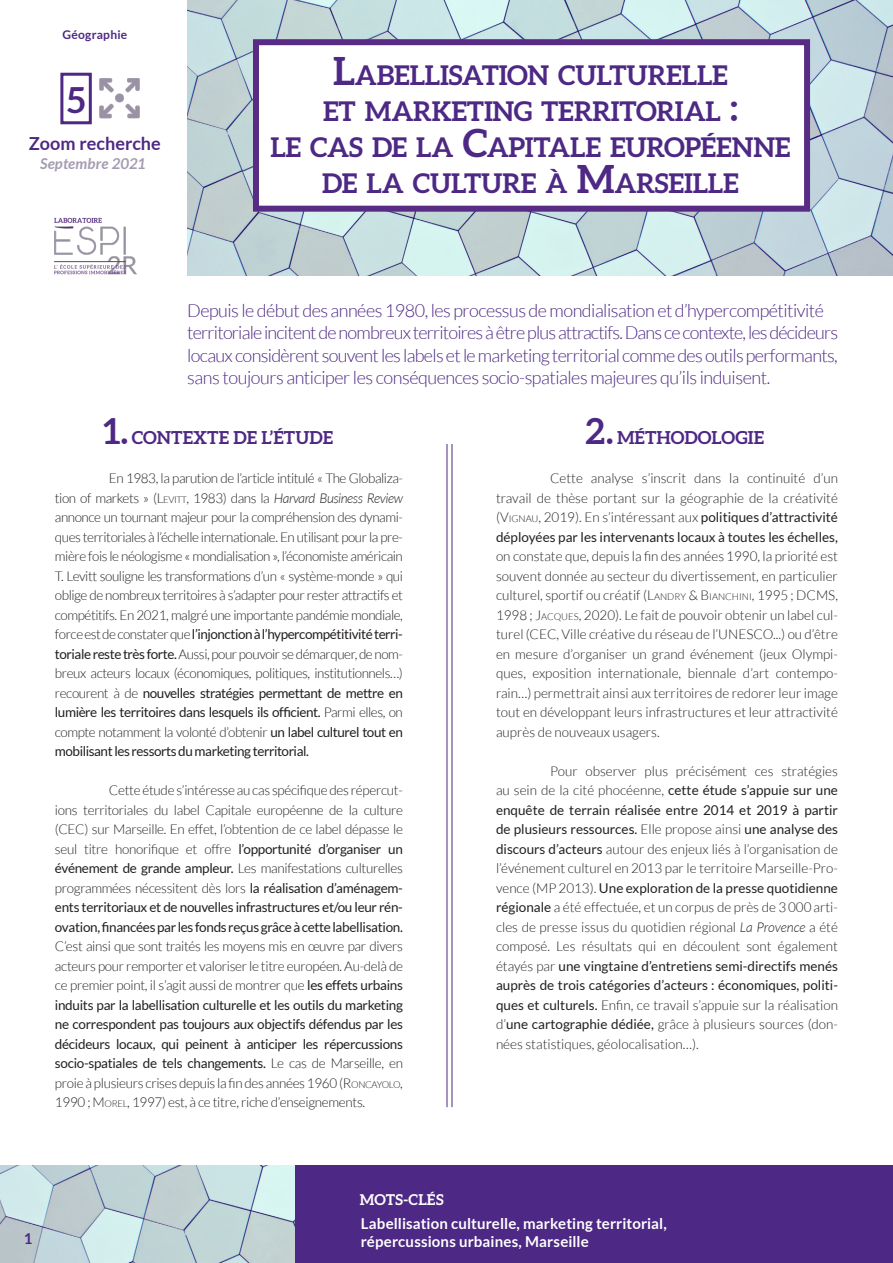
<style>
.page{position:relative;width:893px;height:1263px;background:#fff}
.page>*{position:absolute;margin:0;border:0;box-sizing:border-box;transform-origin:0 0}
.t1{font:700 36px "Aleo";color:#4d2884}
.Elenco_puntato{font:700 27.3px/36px "Aleo";letter-spacing:-.01em;color:#4d2884;text-align:center}
.CHAPO{font:300 18px/22.5px "Lato";letter-spacing:-.035em;color:#4d2884}
.t2{font:700 18px "Aleo";letter-spacing:.005em;color:#4d2884}
.t3{font:700 18px "Lato";letter-spacing:.005em;color:#4d2884}
.t4{font:700 15px/18px "Lato";letter-spacing:.01em;color:#fff}
.t5{font:italic 700 15px "Lato";letter-spacing:.005em;color:#a59bb2}
.t6{font:700 15px "Aleo";letter-spacing:.01em;color:#fff}
.t7{font:700 15px "Aleo";color:#4d2884}
.t8{font:300 13.5px/19.5px "Lato";letter-spacing:-.02em;color:#231f20;text-align:justify}
.t9{font:700 12px "Lato";letter-spacing:.02em;color:#4d2884}
.s1{font-size:39px}
.s2{font-size:36px}
.s3{font-style:inherit}
.s4{font-size:9.45px}
.s5{font-style:italic}
.s6{font-weight:400}
</style>
<div class="page">
<img style="left:187px;top:0;width:706px;height:276px">
<div style="left:253px;top:39px;width:557px;height:173px;background:#fff;border:6px solid #582c84"></div>
<img style="left:0;top:1166px;width:295px;height:97px">
<div style="left:295px;top:1166px;width:598px;height:97px;background:#4d2884"></div>
<hr style="left:451px;top:444px;width:1px;height:663px;background:#4d2884">
<hr style="left:446px;top:444px;width:1px;height:663px;background:#4d2884">
<div style="left:60px;top:73px;width:32px;height:51px;border:3px solid #4d2884"></div>
<img style="left:55px;top:217px;width:82px;height:58px">
<img style="left:99px;top:78px;width:41px;height:41px">
<p class="t9" style="left:62px;top:28px;width:66px">Géographie</p>
<h1 class="t1" style="left:67px;top:77px;width:20px">5</h1>
<h3 class="t3" style="left:29px;top:133px;width:134px">Zoom recherche</h3>
<p class="t5" style="left:40px;top:155px;width:107px">Septembre 2021</p>
<p class="Elenco_puntato" style="left:270px;top:59px;width:522px"><span class="s1">L</span>ABELLISATION CULTURELLE<br>ET MARKETING TERRITORIAL <span class="s1">:<br></span>LE CAS DE LA <span class="s1">C</span>APITALE EUROPÉENNE<br>DE LA CULTURE À <span class="s1">M</span>ARSEILLE</p>
<p class="CHAPO" style="left:187px;top:299px;width:652px">Depuis le début des années 1980, les processus de mondialisation et d’hypercompétitivité territorialeincitentdenombreuxterritoiresàêtreplusattractifs.Danscecontexte,lesdécideurs locaux considèrent souvent les labels et le marketing territorial comme des outils performants, sans toujours anticiper les conséquences socio-spatiales majeures qu’ils induisent.</p>
<h3 class="t2" style="left:103px;top:426px;width:232px"><span class="s2">1.</span> CONTEXTE DE L’ÉTUDE</h3>
<h3 class="t2" style="left:585px;top:426px;width:180px"><span class="s2">2.</span> MÉTHODOLOGIE</h3>
<p class="t8" style="left:55px;top:468px;width:350px;text-indent:54px">En 1983, la parution de l’article intitulé « The Globaliza&shy;tion of markets » (<span class="s3">L</span><span class="s4">EVITT</span>, 1983) dans la <span class="s5">Harvard Business Review </span>annonce un tournant majeur pour la compréhension des dynami&shy;ques territoriales à l’échelle internationale. En utilisant pour la pre&shy;mière fois le néologisme « mondialisation », l’économiste américain T. Levitt souligne les transformations d’un « système-monde » qui oblige de nombreux territoires à s’adapter pour rester attractifs et compétitifs. En 2021, malgré une importante pandémie mondiale, force est de constater que <span class="s6">l’injonction à l’hypercompétitivité terri&shy;toriale reste très forte.</span>Aussi,pourpouvoir sedémarquer,denom&shy;breux acteurs locaux (économiques, politiques, institutionnels…) recourent à de <span class="s6">nouvelles stratégies permettant de mettre en lumière les territoires dans lesquels ils officient.</span> Parmi elles, on compte notamment la volonté d’obtenir <span class="s6">un label culturel tout en mobilisant les ressorts du marketing territorial.</span></p>
<p class="t8" style="left:55px;top:780px;width:350px;text-indent:54px">Cette étude s’intéresse au cas spécifique des répercut&shy;ions territoriales du label Capitale européenne de la culture (CEC) sur Marseille. En effet, l’obtention de ce label dépasse le seul titre honorifique et offre <span class="s6">l’opportunité d’organiser un événement de grande ampleur.</span> Les manifestations culturelles programmées nécessitent dès lors <span class="s6">la réalisation d’aménagem&shy;ents territoriaux et de nouvelles infrastructures et/ou leur rén&shy;ovation, financées par les fonds reçus grâce à cette labellisation.<br></span>C’est ainsi que sont traités les moyens mis en œuvre par divers acteurs pour remporter et valoriser le titre européen. Au-delà de ce premier point, il s’agit aussi de montrer que <span class="s6">les effets urbains induits par la labellisation culturelle et les outils du marketing ne correspondent pas toujours aux objectifs défendus par les décideurs locaux, qui peinent à anticiper les répercussions socio-spatiales de tels changements.</span> Le cas de Marseille, en proie à plusieurs crises depuis la fin des années 1960 (<span class="s3">R</span><span class="s4">ONCAYOLO</span>, 1990 ; <span class="s3">M</span><span class="s4">OREL</span>, 1997) est, à ce titre, riche d’enseignements.</p>
<p class="t8" style="left:496px;top:468px;width:344px;text-indent:54px">Cette analyse s’inscrit dans la continuité d’un travail de thèse portant sur la géographie de la créativité (<span class="s3">V</span><span class="s4">IGNAU</span>, 2019). En s’intéressant aux <span class="s6">politiques d’attractivité déployées par les intervenants locaux à toutes les échelles, </span>on constate que, depuis la fin des années1990, la priorité est souvent donnée au secteur du divertissement, en particulier culturel, sportif ou créatif (<span class="s3">L</span><span class="s4">ANDRY</span> <span class="s3">&amp; B</span><span class="s4">IANCHINI</span>, 1995 ; DCMS, 1998 ; <span class="s3">J</span><span class="s4">ACQUES</span>, 2020). Le fait de pouvoir obtenir un label cul&shy;turel (CEC, Ville créative du réseau de l’UNESCO...) ou d’être en mesure d’organiser un grand événement (jeux Olympi&shy;ques, exposition internationale, biennale d’art contempo&shy;rain…) permettrait ainsi aux territoires de redorer leur image tout en développant leurs infrastructures et leur attractivité auprès de nouveaux usagers.</p>
<p class="t8" style="left:496px;top:761px;width:344px;text-indent:54px">Pour observer plus précisément ces stratégies au sein de la cité phocéenne, <span class="s6">cette étude s’appuie sur une enquête de terrain réalisée entre 2014 et 2019 à partir de plusieurs ressources.</span> Elle propose ainsi <span class="s6">une analyse des discours d’acteurs</span> autour des enjeux liés à l’organisation de l’événement culturel en 2013 par le territoire Marseille-Pro&shy;vence (MP 2013). <span class="s6">Une exploration de la presse quotidienne régionale</span> a été effectuée, et un corpus de près de 3000 arti&shy;cles de presse issus du quotidien régional <span class="s5">La Provence</span> a été composé. Les résultats qui en découlent sont également étayés par <span class="s6">une vingtaine d’entretiens semi-directifs menés auprès de trois catégories d’acteurs : économiques, politi&shy;ques et culturels.</span> Enfin, ce travail s’appuie sur la réalisation d’<span class="s6">une cartographie dédiée,</span> grâce à plusieurs sources (don&shy;nées statistiques, géolocalisation…).</p>
<p class="t7" style="left:25px;top:1229px;width:9px">1</p>
<p class="t6" style="left:360px;top:1190px;width:85px">MOTS-CLÉS</p>
<p class="t4" style="left:361px;top:1214px;width:308px">Labellisation culturelle, marketing territorial, répercussions urbaines, Marseille</p>
</div>
